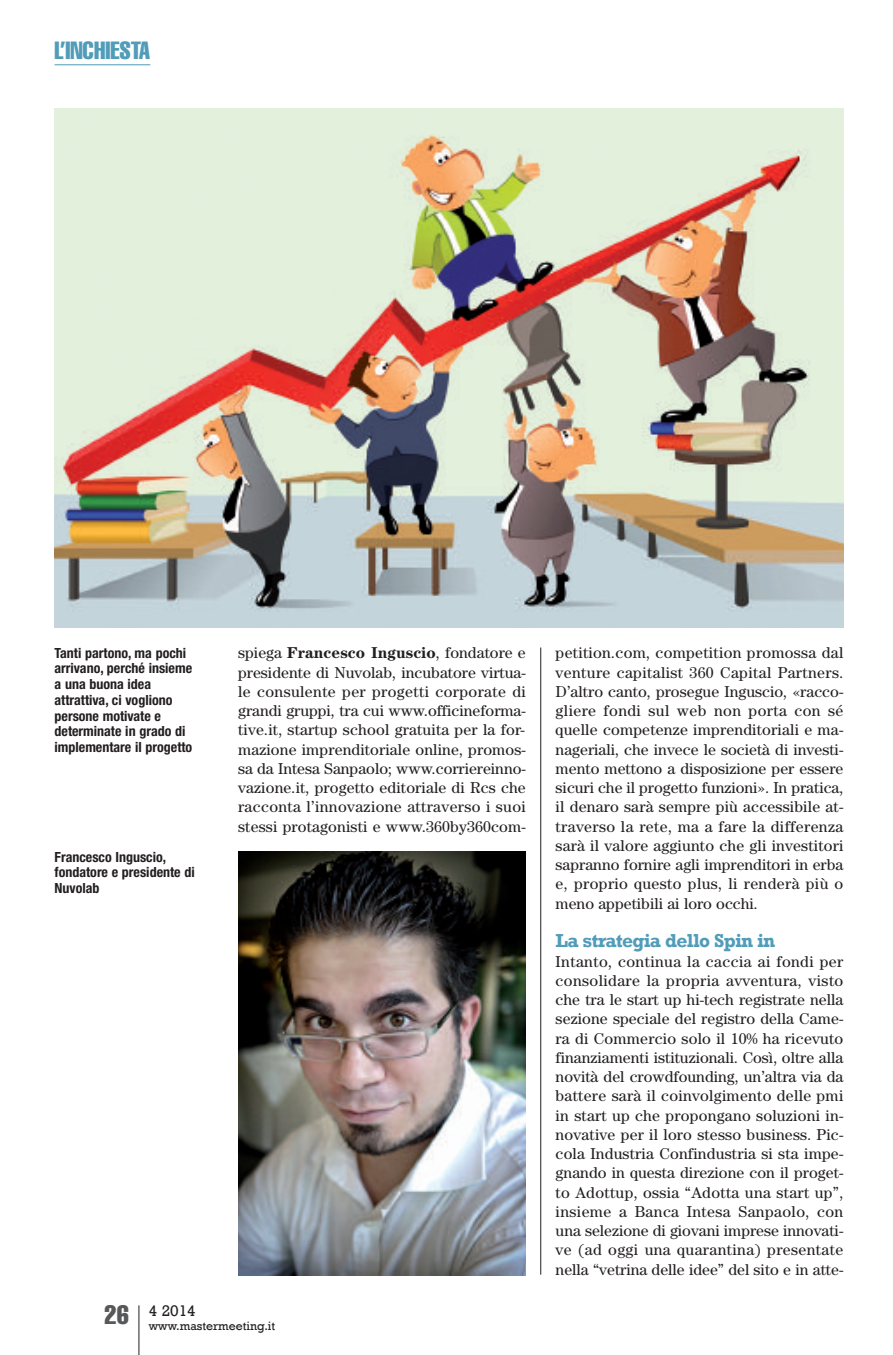
<style>
.page{position:relative;width:893px;height:1355px;background:#fff}
.page>*{position:absolute;margin:0;border:0;box-sizing:border-box;transform-origin:0 0}
.t1{font:extra-condensed 24.5px "Helvetica";color:#509cb9}
.t2{font:700 19.25px "Rockwell";letter-spacing:-.035em;color:#509cb9}
.t3{font:15.75px/19.2px "Century";letter-spacing:.01em;color:#231f20;text-align:justify}
.t4{font:15.75px "Rockwell";color:#231f20}
.t5{font:700 condensed 14px/15.8px "Helvetica Neue";color:#231f20}
.t6{font:12.25px "Rockwell";color:#231f20}
.s1{font-weight:700}
</style>
<div class="page">
<hr style="left:540px;top:647px;width:1px;height:627px;background:#231f20">
<hr style="left:138px;top:1305px;width:1px;height:49px;background:#231f20">
<hr style="left:55px;top:64px;width:95px;height:1px;background:#509cb9">
<img style="left:238px;top:851px;width:288px;height:424px">
<img style="left:55px;top:108px;width:788px;height:519px">
<h1 class="t1" style="left:55px;top:42px;width:97px">L’INCHIESTA</h1>
<p class="t5" style="left:55px;top:646px;width:139px">Tanti partono, ma pochi arrivano, perché insieme a una buona idea attrattiva, ci vogliono persone motivate e determinate in grado di implementare il progetto</p>
<p class="t5" style="left:55px;top:850px;width:142px">Francesco Inguscio, fondatore e presidente di<br>Nuvolab</p>
<p class="t3" style="left:238px;top:644px;width:289px">spiega <span class="s1">Francesco Inguscio</span>, fondatore e presidente di Nuvolab, incubatore virtua&shy;le consulente per progetti corporate di grandi gruppi, tra cui www.officineforma&shy;tive.it, startup school gratuita per la for&shy;mazione imprenditoriale online, promos&shy;sa da Intesa Sanpaolo; www.corriereinno&shy;vazione.it, progetto editoriale di Rcs che racconta l’innovazione attraverso i suoi stessi protagonisti e www.360by360com-</p>
<p class="t6" style="left:105px;top:1318px;width:172px"><sup>26</sup> www.mastermeeting.it</p>
<p class="t4" style="left:149px;top:1300px;width:49px">4 2014</p>
<p class="t3" style="left:556px;top:644px;width:289px">petition.com, competition promossa dal venture capitalist 360 Capital Partners.<br>D’altro canto, prosegue Inguscio, «racco&shy;gliere fondi sul web non porta con sé quelle competenze imprenditoriali e ma&shy;nageriali, che invece le società di investi&shy;mento mettono a disposizione per essere sicuri che il progetto funzioni». In pratica, il denaro sarà sempre più accessibile at&shy;traverso la rete, ma a fare la differenza sarà il valore aggiunto che gli investitori sapranno fornire agli imprenditori in erba e, proprio questo plus, li renderà più o meno appetibili ai loro occhi.</p>
<p class="t2" style="left:556px;top:929px;width:221px">La strategia dello Spin in</p>
<p class="t3" style="left:556px;top:952px;width:289px">Intanto, continua la caccia ai fondi per consolidare la propria avventura, visto che tra le start up hi-tech registrate nella sezione speciale del registro della Came&shy;ra di Commercio solo il 10% ha ricevuto finanziamenti istituzionali. Così, oltre alla novità del crowdfounding, un’altra via da battere sarà il coinvolgimento delle pmi in start up che propongano soluzioni in&shy;novative per il loro stesso business. Pic&shy;cola Industria Confindustria si sta impe&shy;gnando in questa direzione con il proget&shy;to Adottup, ossia “Adotta una start up”, insieme a Banca Intesa Sanpaolo, con una selezione di giovani imprese innovati&shy;ve (ad oggi una quarantina) presentate nella “vetrina delle idee” del sito e in atte-</p>
</div>
